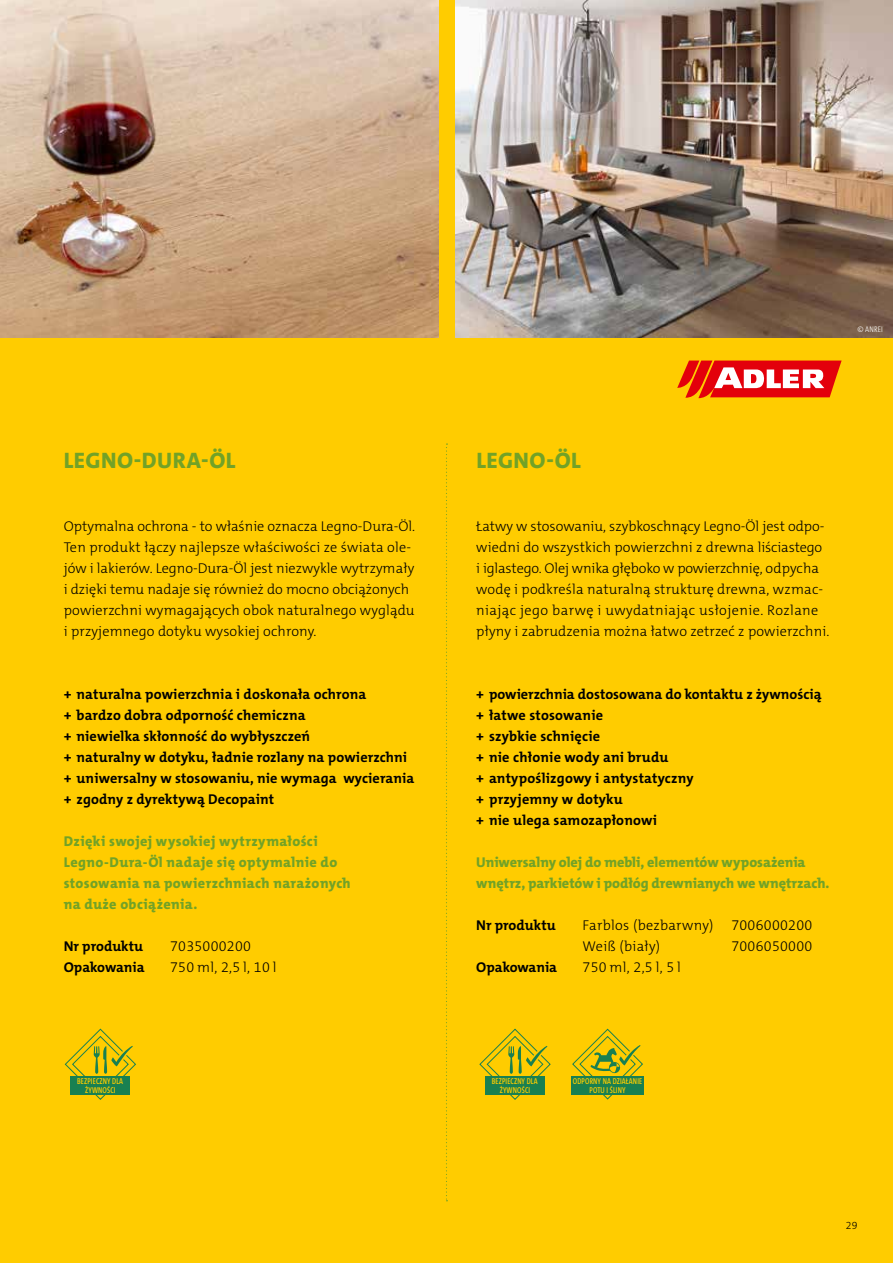
<style>
.page{position:relative;width:893px;height:1263px;background:#fff}
.page>*{position:absolute;margin:0;border:0;box-sizing:border-box;transform-origin:0 0}
.t1{font:800 22.5px "The Mix C4 s";letter-spacing:.02em;color:#72a227}
.t2{font:300 14.25px/21px "The Mix C4 s";letter-spacing:.01em;color:#000}
.t3{font:700 14.25px/21px "The Mix C4 s";letter-spacing:.01em;color:#000}
.t4{font:800 14.25px/21px "The Mix C4 s";letter-spacing:.02em;color:#72a227}
.t5{font:800 14.25px/21px "The Mix C4 s";letter-spacing:-.005em;color:#72a227}
.t6{font:300 10.5px "The Mix C4 s";color:#000}
.t7{font:600 8.55px/9px "The Mix Cd";letter-spacing:.02em;color:#fc0;text-align:center;scale:.91 1}
.t8{font:300 8.25px "The Mix Cd";letter-spacing:.015em;color:#fff}
.s1{font-family:"The Mix C4 s"}
</style>
<div class="page">
<img style="left:454px;top:0;width:439px;height:338px">
<img style="left:0;top:0;width:439px;height:338px">
<div style="left:0;top:338px;width:893px;height:925px;background:#fc0"></div>
<svg style="left:677px;top:361px;width:165px;height:37px;background:#ec5440"></svg>
<svg style="left:446px;top:443px;width:1px;height:758px"></svg>
<svg style="left:479px;top:1028px;width:72px;height:72px"></svg>
<div style="left:485px;top:1076px;width:60px;height:19px;background:#198051"></div>
<svg style="left:64px;top:1028px;width:72px;height:72px"></svg>
<div style="left:71px;top:1076px;width:59px;height:19px;background:#198051"></div>
<div style="left:572px;top:1076px;width:72px;height:19px;background:#198051"></div>
<svg style="left:572px;top:1028px;width:71px;height:72px"></svg>
<div style="left:439px;top:0;width:15px;height:338px;background:#fc0"></div>
<p class="t8" style="left:858px;top:324px;width:27px"><span class="s1">©</span> ANREI</p>
<h1 class="t1" style="left:64px;top:445px;width:173px">LEGNO-DURA-ÖL</h1>
<p class="t2" style="left:64px;top:515px;width:353px">Optymalna ochrona - to właśnie oznacza Legno-Dura-Öl.<br>Ten produkt łączy najlepsze właściwości ze świata ole&shy;jów i lakierów. Legno-Dura-Öl jest niezwykle wytrzymały i dzięki temu nadaje się również do mocno obciążonych powierzchni wymagających obok naturalnego wyglądu i przyjemnego dotyku wysokiej ochrony.</p>
<p class="t3" style="left:64px;top:683px;width:352px">+ naturalna powierzchnia i doskonała ochrona<br>+ bardzo dobra odporność chemiczna<br>+ niewielka skłonność do wybłyszczeń<br>+ naturalny w dotyku, ładnie rozlany na powierzchni + uniwersalny w stosowaniu, nie wymaga wycierania + zgodny z dyrektywą Decopaint</p>
<p class="t4" style="left:64px;top:830px;width:288px">Dzięki swojej wysokiej wytrzymałości Legno-Dura-Öl nadaje się optymalnie do stosowania na powierzchniach narażonych na duże obciążenia.</p>
<p class="t3" style="left:64px;top:935px;width:81px">Nr produktu</p>
<p class="t2" style="left:170px;top:935px;width:82px">7035000200</p>
<p class="t3" style="left:64px;top:956px;width:82px">Opakowania</p>
<p class="t2" style="left:170px;top:956px;width:108px">750 ml, 2,5 l, 10 l</p>
<h1 class="t1" style="left:476px;top:445px;width:26px">Legno</h1>
<h1 class="t1" style="left:546px;top:445px;width:33px">-Öl</h1>
<p class="t2" style="left:476px;top:515px;width:355px">Łatwy w stosowaniu, szybkoschnący Legno-Öl jest odpo&shy;wiedni do wszystkich powierzchni z drewna liściastego i iglastego. Olej wnika głęboko w powierzchnię, odpycha wodę i podkreśla naturalną strukturę drewna, wzmac&shy;niając jego barwę i uwydatniając usłojenie. Rozlane płyny i zabrudzenia można łatwo zetrzeć z powierzchni.</p>
<p class="t3" style="left:476px;top:683px;width:347px">+ powierzchnia dostosowana do kontaktu z żywnością + łatwe stosowanie<br>+ szybkie schnięcie<br>+ nie chłonie wody ani brudu<br>+ antypoślizgowy i antystatyczny<br>+ przyjemny w dotyku<br>+ nie ulega samozapłonowi</p>
<p class="t5" style="left:476px;top:851px;width:355px">Uniwersalny olej do mebli, elementów wyposażenia wnętrz, parkietów i podłóg drewnianych we wnętrzach.</p>
<p class="t3" style="left:476px;top:914px;width:81px">Nr produktu</p>
<p class="t2" style="left:583px;top:914px;width:231px">Farblos (bezbarwny) 7006000200<br>Weiß (biały)</p>
<p class="t2" style="left:731px;top:935px;width:82px">7006050000</p>
<p class="t3" style="left:476px;top:956px;width:82px">Opakowania</p>
<p class="t2" style="left:583px;top:956px;width:100px">750 ml, 2,5 l, 5 l</p>
<p class="t7" style="left:77px;top:1076px;width:52px">BEZPIECZNY DLA<br>ŻYWNOŚCI</p>
<p class="t7" style="left:573px;top:1076px;width:78px">ODPORNY NA DZIAŁANIE<br>POTU I ŚLINY</p>
<p class="t7" style="left:492px;top:1076px;width:52px">BEZPIECZNY DLA<br>ŻYWNOŚCI</p>
<p class="t6" style="left:846px;top:1219px;width:13px">29</p>
</div>
